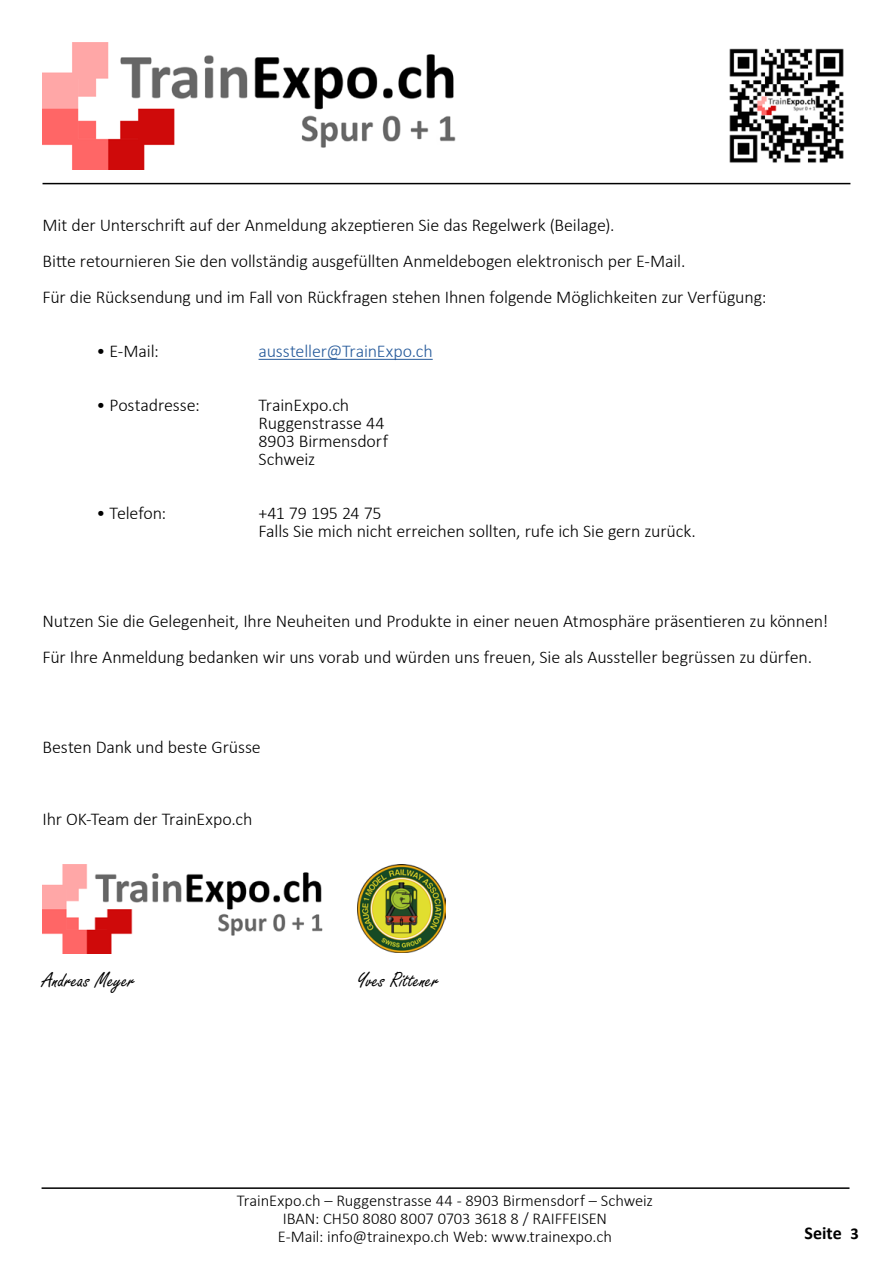
<style>
.page{position:relative;width:893px;height:1263px;background:#fff}
.page>*{position:absolute;margin:0;border:0;box-sizing:border-box;transform-origin:0 0}
.t1{font:22.5px "Freestyle Script";letter-spacing:.005em;color:#000}
.t2{font:300 18px/18px "Calibri";letter-spacing:-.01em;color:#000}
.t3{font:300 18px "Calibri";letter-spacing:-.01em;color:#275b9b}
.t4{font:700 18px "Calibri";color:#000}
.t5{font:300 16.5px/18px "Calibri";letter-spacing:-.005em;color:#000;text-align:center}
.s1{font-size:16.5px}
</style>
<div class="page">
<img style="left:42px;top:42px;width:414px;height:128px">
<hr style="left:43px;top:183px;width:807px;height:1px;background:#000">
<hr style="left:42px;top:1187px;width:807px;height:2px;background:#000">
<img style="left:729px;top:48px;width:115px;height:115px">
<hr style="left:259px;top:359px;width:174px;height:1px;background:#275b9b">
<img style="left:43px;top:864px;width:280px;height:89px">
<img style="left:357px;top:864px;width:89px;height:88px">
<p class="t2" style="left:43px;top:207px;width:726px;line-height:36px">Mit der Unterschrift auf der Anmeldung akzeptieren Sie das Regelwerk (Beilage).<br>Bitte retournieren Sie den vollständig ausgefüllten Anmeldebogen elektronisch per E-Mail.<br>Für die Rücksendung und im Fall von Rückfragen stehen Ihnen folgende Möglichkeiten zur Verfügung:</p>
<p class="t2" style="left:97px;top:342px;width:64px">• E-Mail:</p>
<p class="t3" style="left:259px;top:340px;width:176px">aussteller@TrainExpo.ch</p>
<p class="t2" style="left:97px;top:396px;width:105px">• Postadresse:</p>
<p class="t2" style="left:259px;top:396px;width:131px">TrainExpo.ch<br>Ruggenstrasse 44<br>8903 Birmensdorf<br>Schweiz</p>
<p class="t2" style="left:97px;top:504px;width:71px">• Telefon:</p>
<p class="t2" style="left:259px;top:504px;width:439px">+41 79 195 24 75<br>Falls Sie mich nicht erreichen sollten, rufe ich Sie gern zurück.</p>
<p class="t2" style="left:43px;top:603px;width:787px;line-height:36px">Nutzen Sie die Gelegenheit, Ihre Neuheiten und Produkte in einer neuen Atmosphäre präsentieren zu können!<br>Für Ihre Anmeldung bedanken wir uns vorab und würden uns freuen, Sie als Aussteller begrüssen zu dürfen.</p>
<p class="t2" style="left:43px;top:738px;width:220px">Besten Dank und beste Grüsse</p>
<p class="t2" style="left:43px;top:810px;width:211px">Ihr OK-Team der TrainExpo.ch</p>
<p class="t1" style="left:43px;top:968px;width:94px">Andreas Meyer</p>
<p class="t1" style="left:357px;top:968px;width:83px">Yves Rittener</p>
<p class="t5" style="left:237px;top:1191px;width:418px">TrainExpo.ch – Ruggenstrasse 44 - 8903 Birmensdorf – Schweiz<br>IBAN: CH50 8080 8007 0703 3618 8 / RAIFFEISEN<br>E-Mail: info@trainexpo.ch Web: www.trainexpo.ch</p>
<p class="t4" style="left:804px;top:1220px;width:56px">Seite <span class="s1">3</span></p>
</div>
